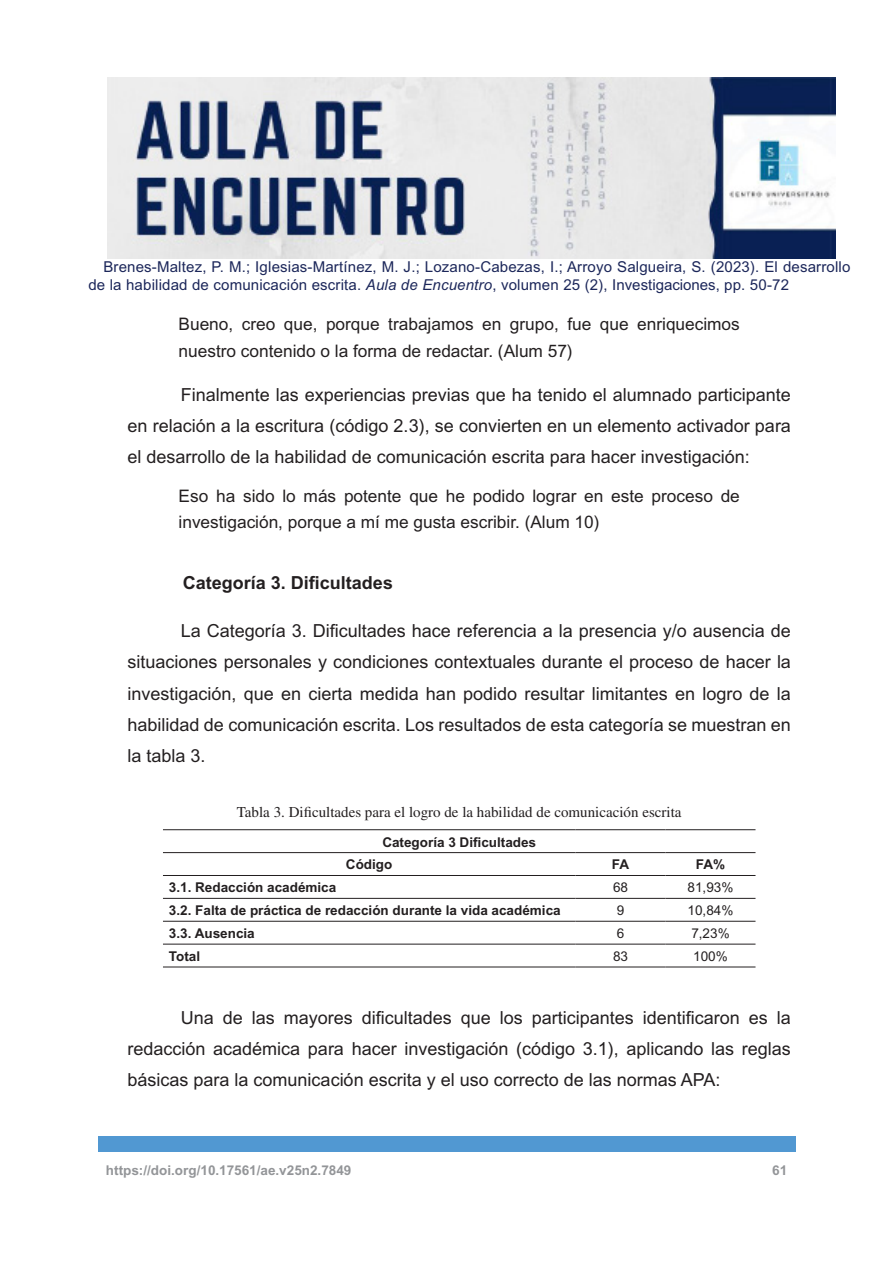
<style>
.page{position:relative;width:893px;height:1263px;background:#fff}
.page>*{position:absolute;margin:0;border:0;box-sizing:border-box;transform-origin:0 0}
.TX{font:18px/31.2px "Arial MT Std";color:#231f20;text-align:justify}
.t1{font:700 18px "Arial MT Std";color:#231f20}
.EXT{font:17.25px/26.2px "Arial MT Std";color:#231f20}
.t2{font:15px/18px "Arial MT Std";letter-spacing:.01em;color:#1c275a}
.Table_Caption{font:15px "Times LT Std";color:#231f20}
.TB{font:700 13.5px "Arial MT Std";color:#231f20}
.t3{font:700 13.5px "Arial MT Std";color:#939598}
.TCH{font:700 13.5px "Arial MT Std";color:#231f20}
.TB-2{font:13.5px "Arial MT Std";color:#231f20}
.s1{font-style:italic}
</style>
<div class="page">
<img style="left:108px;top:77px;width:727px;height:182px">
<div style="left:98px;top:1136px;width:697px;height:16px;background:#5198d2"></div>
<hr style="left:163px;top:852px;width:412px;height:1px;background:#231f20">
<hr style="left:575px;top:852px;width:90px;height:1px;background:#231f20">
<hr style="left:665px;top:852px;width:90px;height:1px;background:#231f20">
<hr style="left:163px;top:829px;width:412px;height:1px;background:#231f20">
<hr style="left:575px;top:829px;width:90px;height:1px;background:#231f20">
<hr style="left:665px;top:829px;width:90px;height:1px;background:#231f20">
<hr style="left:163px;top:875px;width:412px;height:1px;background:#231f20">
<hr style="left:575px;top:875px;width:90px;height:1px;background:#231f20">
<hr style="left:665px;top:875px;width:90px;height:1px;background:#231f20">
<hr style="left:163px;top:967px;width:412px;height:1px;background:#231f20">
<hr style="left:575px;top:967px;width:90px;height:1px;background:#231f20">
<hr style="left:665px;top:967px;width:90px;height:1px;background:#231f20">
<hr style="left:163px;top:898px;width:412px;height:1px;background:#231f20">
<hr style="left:575px;top:898px;width:90px;height:1px;background:#231f20">
<hr style="left:665px;top:898px;width:90px;height:1px;background:#231f20">
<hr style="left:163px;top:921px;width:412px;height:1px;background:#231f20">
<hr style="left:575px;top:921px;width:90px;height:1px;background:#231f20">
<hr style="left:665px;top:921px;width:90px;height:1px;background:#231f20">
<hr style="left:163px;top:944px;width:412px;height:1px;background:#231f20">
<hr style="left:575px;top:944px;width:90px;height:1px;background:#231f20">
<hr style="left:665px;top:944px;width:90px;height:1px;background:#231f20">
<p class="t2" style="left:88px;top:258px;width:764px;text-indent:15px">Brenes-Maltez, P. M.; Iglesias-Martínez, M. J.; Lozano-Cabezas, I.; Arroyo Salgueira, S. (2023). El desarrollo de la habilidad de comunicación escrita. <span class="s1">Aula de Encuentro</span>, volumen 25 (2), Investigaciones, pp. 50-72</p>
<p class="EXT" style="left:179px;top:311px;width:563px">Bueno, creo que, porque trabajamos en grupo, fue que enriquecimos nuestro contenido o la forma de redactar. (Alum 57)</p>
<p class="TX" style="left:128px;top:378px;width:665px;text-indent:53px">Finalmente las experiencias previas que ha tenido el alumnado participante en relación a la escritura (código 2.3), se convierten en un elemento activador para el desarrollo de la habilidad de comunicación escrita para hacer investigación:</p>
<p class="EXT" style="left:179px;top:482px;width:563px">Eso ha sido lo más potente que he podido lograr en este proceso de investigación, porque a mí me gusta escribir. (Alum 10)</p>
<h2 class="t1" style="left:183px;top:572px;width:212px">Categoría 3. Dificultades</h2>
<p class="TX" style="left:128px;top:615px;width:665px;text-indent:53px">La Categoría 3. Dificultades hace referencia a la presencia y/o ausencia de situaciones personales y condiciones contextuales durante el proceso de hacer la investigación, que en cierta medida han podido resultar limitantes en logro de la habilidad de comunicación escrita. Los resultados de esta categoría se muestran en la tabla 3.</p>
<p class="Table_Caption" style="left:237px;top:804px;width:446px">Tabla 3. Dificultades para el logro de la habilidad de comunicación escrita</p>
<p class="TCH" style="left:382px;top:834px;width:155px">Categoría 3 Dificultades</p>
<p class="TCH" style="left:346px;top:857px;width:48px">Código</p>
<p class="TCH" style="left:612px;top:857px;width:19px">FA</p>
<p class="TCH" style="left:696px;top:857px;width:31px">FA%</p>
<p class="TB" style="left:169px;top:880px;width:169px">3.1. Redacción académica</p>
<p class="TB-2" style="left:613px;top:880px;width:17px">68</p>
<p class="TB-2" style="left:688px;top:880px;width:47px">81,93%</p>
<p class="TB" style="left:169px;top:902px;width:393px">3.2. Falta de práctica de redacción durante la vida académica</p>
<p class="TB-2" style="left:617px;top:903px;width:9px">9</p>
<p class="TB-2" style="left:688px;top:903px;width:47px">10,84%</p>
<p class="TB" style="left:169px;top:925px;width:87px">3.3. Ausencia</p>
<p class="TB-2" style="left:617px;top:926px;width:9px">6</p>
<p class="TB-2" style="left:691px;top:926px;width:40px">7,23%</p>
<p class="TB" style="left:169px;top:948px;width:33px">Total</p>
<p class="TB-2" style="left:613px;top:948px;width:17px">83</p>
<p class="TB-2" style="left:693px;top:948px;width:36px">100%</p>
<p class="TX" style="left:128px;top:1002px;width:665px;text-indent:53px">Una de las mayores dificultades que los participantes identificaron es la redacción académica para hacer investigación (código 3.1), aplicando las reglas básicas para la comunicación escrita y el uso correcto de las normas APA:</p>
<p class="t3" style="left:106px;top:1162px;width:247px">https://doi.org/10.17561/ae.v25n2.7849</p>
<p class="t3" style="left:772px;top:1162px;width:17px">61</p>
</div>
